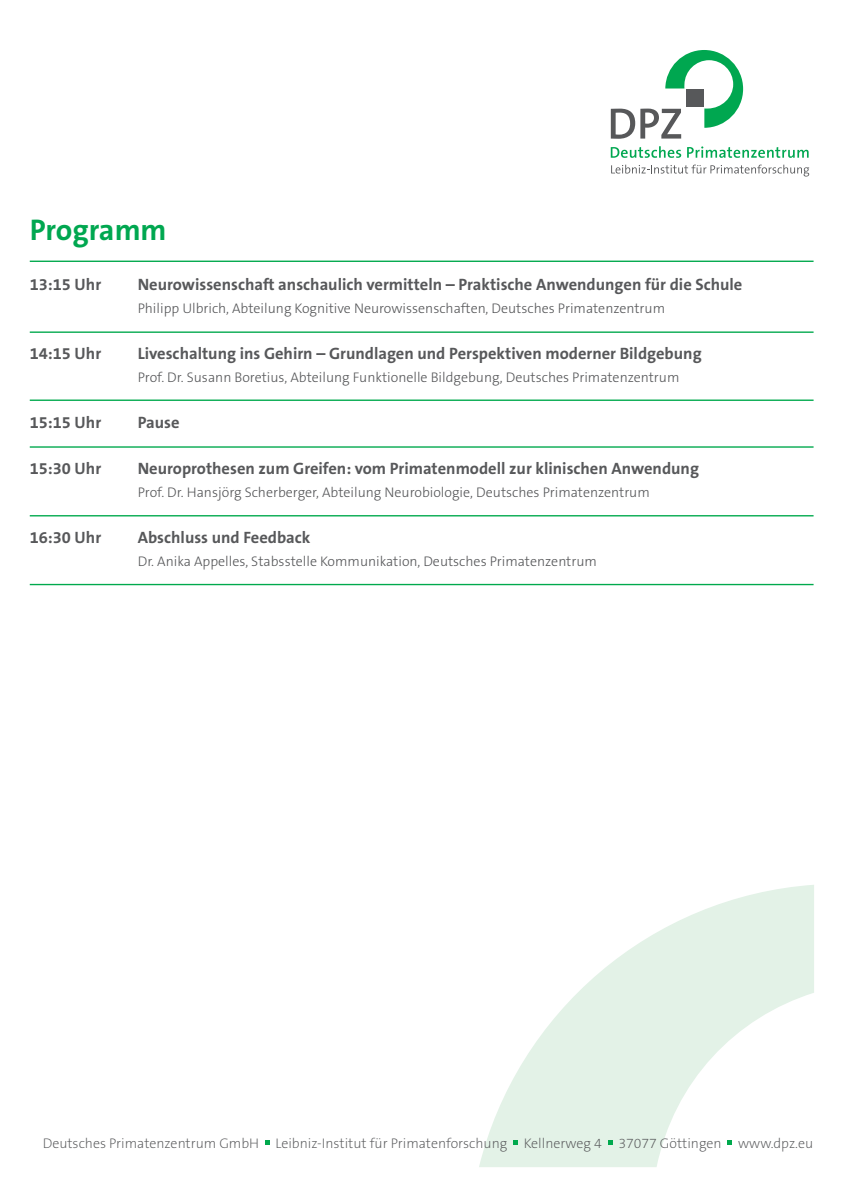
<style>
.page{position:relative;width:842px;height:1191px;background:#fff}
.page>*{position:absolute;margin:0;border:0;box-sizing:border-box;transform-origin:0 0}
.Daten_des_Vortragend{font:700 30px "The Sans B W7";color:#00a750}
.Daten_des_Vortragend-2{font:700 16.5px "The Sans B W7";color:#57585a}
.Titel_des_Vortrags{font:700 16.5px "The Sans B W7";color:#57585a}
.Daten_des_Vortragend-3{font:300 14px "The Sans B W3";color:#57585a}
.t1{font:200 14px "The Sans B W2";color:#57585a}
.Titel_des_Vortrags-2{font:300 14px "The Sans B W3";color:#57585a}
</style>
<div class="page">
<svg style="left:479px;top:885px;width:335px;height:282px;fill:#e3f2e7"></svg>
<hr style="left:30px;top:260px;width:783px;height:2px;background:#00a94d">
<hr style="left:30px;top:331px;width:783px;height:2px;background:#00a94d">
<hr style="left:30px;top:399px;width:783px;height:2px;background:#00a94d">
<hr style="left:30px;top:446px;width:783px;height:2px;background:#00a94d">
<hr style="left:30px;top:515px;width:783px;height:1px;background:#00a94d">
<hr style="left:30px;top:584px;width:783px;height:1px;background:#00a94d">
<svg style="left:611px;top:146px;width:70px;height:12px"></svg>
<svg style="left:687px;top:146px;width:122px;height:12px"></svg>
<svg style="left:611px;top:165px;width:198px;height:11px"></svg>
<svg style="left:611px;top:50px;width:132px;height:89px"></svg>
<div style="left:686px;top:89px;width:17px;height:18px;background:#57585a"></div>
<svg style="left:265px;top:1140px;width:4px;height:4px"></svg>
<svg style="left:513px;top:1140px;width:5px;height:4px"></svg>
<svg style="left:608px;top:1140px;width:4px;height:4px"></svg>
<svg style="left:728px;top:1140px;width:4px;height:4px"></svg>
<p class="Daten_des_Vortragend" style="left:30px;top:211px;width:138px">Programm</p>
<p class="Daten_des_Vortragend-2" style="left:30px;top:274px;width:73px">13:15 Uhr</p>
<p class="Daten_des_Vortragend-2" style="left:138px;top:274px;width:606px">Neurowissenschaft anschaulich vermitteln – Praktische Anwendungen für die Schule</p>
<p class="Daten_des_Vortragend-3" style="left:138px;top:299px;width:529px">Philipp Ulbrich, Abteilung Kognitive Neurowissenschaften, Deutsches Primatenzentrum</p>
<p class="Titel_des_Vortrags" style="left:30px;top:343px;width:73px">14:15 Uhr</p>
<p class="Titel_des_Vortrags" style="left:138px;top:343px;width:565px">Liveschaltung ins Gehirn – Grundlagen und Perspektiven moderner Bildgebung</p>
<p class="Titel_des_Vortrags-2" style="left:138px;top:368px;width:543px">Prof. Dr. Susann Boretius, Abteilung Funktionelle Bildgebung, Deutsches Primatenzentrum</p>
<p class="Titel_des_Vortrags" style="left:30px;top:412px;width:73px">15:15 Uhr</p>
<p class="Titel_des_Vortrags" style="left:138px;top:412px;width:43px">Pause</p>
<p class="Daten_des_Vortragend-2" style="left:30px;top:458px;width:73px">15:30 Uhr</p>
<p class="Daten_des_Vortragend-2" style="left:138px;top:458px;width:563px">Neuroprothesen zum Greifen: vom Primatenmodell zur klinischen Anwendung</p>
<p class="Daten_des_Vortragend-3" style="left:138px;top:483px;width:514px">Prof. Dr. Hansjörg Scherberger, Abteilung Neurobiologie, Deutsches Primatenzentrum</p>
<p class="Daten_des_Vortragend-2" style="left:30px;top:527px;width:73px">16:30 Uhr</p>
<p class="Daten_des_Vortragend-2" style="left:138px;top:527px;width:174px">Abschluss und Feedback</p>
<p class="Daten_des_Vortragend-3" style="left:138px;top:552px;width:461px">Dr. Anika Appelles, Stabsstelle Kommunikation, Deutsches Primatenzentrum</p>
<p class="t1" style="left:43px;top:1134px;width:772px">Deutsches Primatenzentrum GmbH Leibniz-Institut für Primatenforschung Kellnerweg 4 37077 Göttingen www.dpz.eu</p>
</div>
